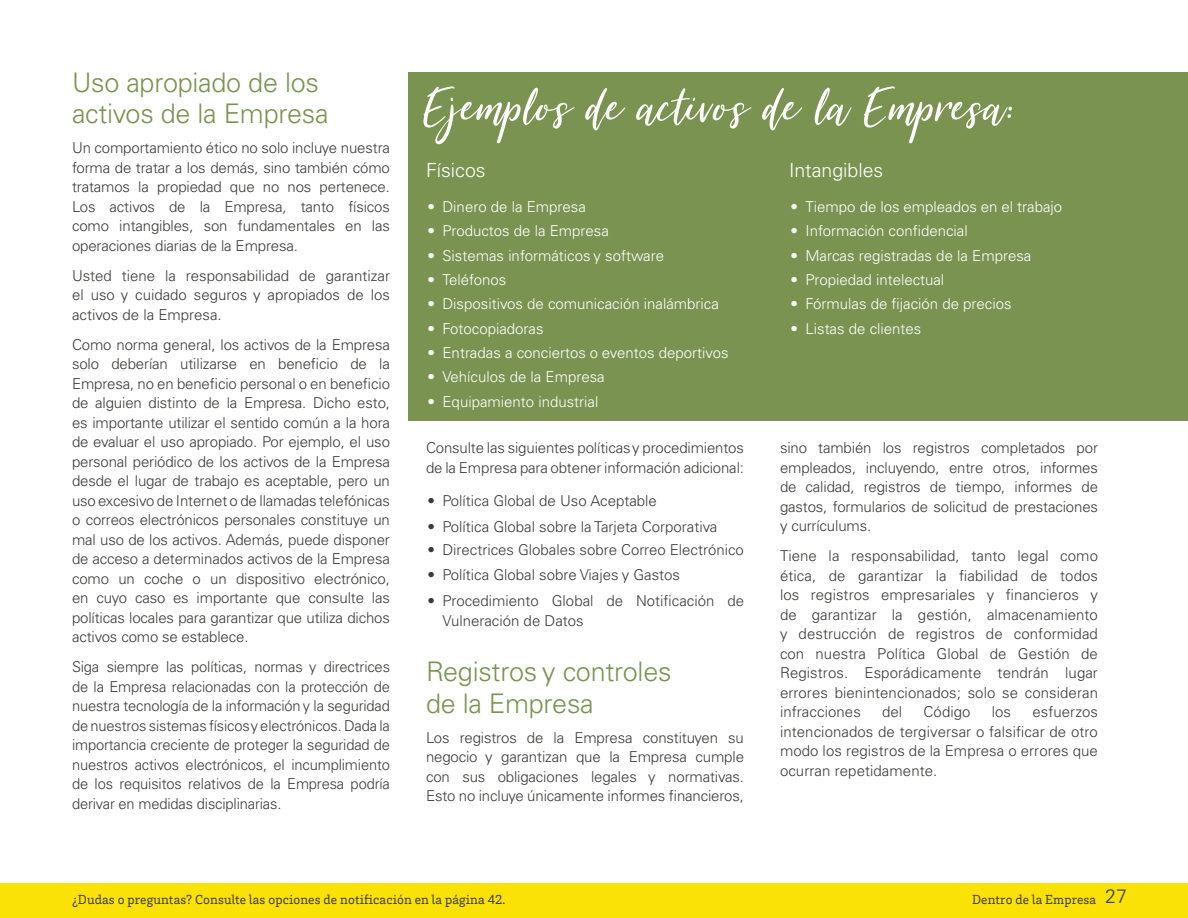
<style>
.page{position:relative;width:1188px;height:918px;background:#fff}
.page>*{position:absolute;margin:0;border:0;box-sizing:border-box;transform-origin:0 0}
.callout_head{font:63px "Summer Festival";color:#fff}
.body{font:300 27px/31.5px "Univers LT Pro 45";letter-spacing:-.01em;color:#7a9350}
.subheader{font:300 19.5px "Univers LT Pro 45";color:#fff}
.body-2{font:300 15px/19.5px "Univers LT Pro 45";letter-spacing:-.01em;color:#3c3b3a;text-align:justify}
.bullets{font:300 15px "Univers LT Pro 45";color:#fff}
.bullets-2{font:300 15px "Univers LT Pro 45";color:#3c3b3a}
.bullets-last{font:300 15px/19.5px "Univers LT Pro 45";color:#3c3b3a}
.bullets-last-2{font:300 15px "Univers LT Pro 45";color:#fff}
.t1{font:13.5px "Brix Slab";letter-spacing:.01em;color:#3c3b3a}
.s1{font-family:"Univers LT Pro 45";font-weight:300;font-size:19.5px}
</style>
<div class="page">
<div style="left:408px;top:72px;width:780px;height:349px;background:#7a9350"></div>
<div style="left:0;top:883px;width:1188px;height:35px;background:#fae106"></div>
<p class="body" style="left:72px;top:66px;width:258px">Uso apropiado de los activos de la Empresa</p>
<p class="body-2" style="left:72px;top:138px;width:320px">Un comportamiento ético no solo incluye nuestra forma de tratar a los demás, sino también cómo tratamos la propiedad que no nos pertenece.<br>Los activos de la Empresa, tanto físicos como intangibles, son fundamentales en las operaciones diarias de la Empresa.</p>
<p class="body-2" style="left:72px;top:265px;width:320px">Usted tiene la responsabilidad de garantizar el uso y cuidado seguros y apropiados de los activos de la Empresa.</p>
<p class="body-2" style="left:72px;top:334px;width:320px">Como norma general, los activos de la Empresa solo deberían utilizarse en beneficio de la Empresa, no en beneficio personal o en beneficio de alguien distinto de la Empresa. Dicho esto, es importante utilizar el sentido común a la hora de evaluar el uso apropiado. Por ejemplo, el uso personal periódico de los activos de la Empresa desde el lugar de trabajo es aceptable, pero un uso excesivo de Internet o de llamadas telefónicas o correos electrónicos personales constituye un mal uso de los activos. Además, puede disponer de acceso a determinados activos de la Empresa como un coche o un dispositivo electrónico, en cuyo caso es importante que consulte las políticas locales para garantizar que utiliza dichos activos como se establece.</p>
<p class="body-2" style="left:72px;top:657px;width:320px">Siga siempre las políticas, normas y directrices de la Empresa relacionadas con la protección de nuestra tecnología de la información y la seguridad de nuestros sistemas físicos y electrónicos. Dada la importancia creciente de proteger la seguridad de nuestros activos electrónicos, el incumplimiento de los requisitos relativos de la Empresa podría derivar en medidas disciplinarias.</p>
<p class="callout_head" style="left:426px;top:72px;width:592px">Ejemplos de activos de la Empresa:</p>
<p class="subheader" style="left:426px;top:158px;width:61px">Físicos</p>
<p class="bullets" style="left:428px;top:198px;width:160px">• Dinero de la Empresa</p>
<p class="bullets" style="left:428px;top:222px;width:183px">• Productos de la Empresa</p>
<p class="bullets" style="left:428px;top:246px;width:238px">• Sistemas informáticos y software</p>
<p class="bullets" style="left:428px;top:271px;width:80px">• Teléfonos</p>
<p class="bullets" style="left:428px;top:295px;width:293px">• Dispositivos de comunicación inalámbrica</p>
<p class="bullets" style="left:428px;top:319px;width:118px">• Fotocopiadoras</p>
<p class="bullets" style="left:428px;top:344px;width:303px">• Entradas a conciertos o eventos deportivos</p>
<p class="bullets" style="left:428px;top:368px;width:179px">• Vehículos de la Empresa</p>
<p class="bullets-last-2" style="left:428px;top:392px;width:172px">• Equipamiento industrial</p>
<p class="subheader" style="left:789px;top:158px;width:96px">Intangibles</p>
<p class="bullets" style="left:790px;top:198px;width:273px">• Tiempo de los empleados en el trabajo</p>
<p class="bullets" style="left:790px;top:222px;width:179px">• Información confidencial</p>
<p class="bullets" style="left:790px;top:246px;width:242px">• Marcas registradas de la Empresa</p>
<p class="bullets" style="left:790px;top:271px;width:155px">• Propiedad intelectual</p>
<p class="bullets" style="left:790px;top:295px;width:223px">• Fórmulas de fijación de precios</p>
<p class="bullets-last-2" style="left:790px;top:319px;width:132px">• Listas de clientes</p>
<p class="body-2" style="left:426px;top:438px;width:320px">Consulte las siguientes políticas y procedimientos de la Empresa para obtener información adicional:</p>
<p class="bullets-2" style="left:428px;top:491px;width:231px">• Política Global de Uso Aceptable</p>
<p class="bullets-2" style="left:428px;top:517px;width:291px">• Política Global sobre la Tarjeta Corporativa</p>
<p class="bullets-2" style="left:428px;top:540px;width:318px">• Directrices Globales sobre Correo Electrónico</p>
<p class="bullets-last" style="left:428px;top:565px;width:254px">• Política Global sobre Viajes y Gastos</p>
<p class="bullets-last" style="left:442px;top:591px;width:303px;text-indent:-15px">• Procedimiento Global de Notificación de<br>Vulneración de Datos</p>
<p class="body" style="left:426px;top:656px;width:247px">Registros y controles de la Empresa</p>
<p class="body-2" style="left:426px;top:728px;width:320px">Los registros de la Empresa constituyen su negocio y garantizan que la Empresa cumple con sus obligaciones legales y normativas.<br>Esto no incluye únicamente informes financieros,</p>
<p class="body-2" style="left:780px;top:438px;width:320px">sino también los registros completados por empleados, incluyendo, entre otros, informes de calidad, registros de tiempo, informes de gastos, formularios de solicitud de prestaciones y currículums.</p>
<p class="body-2" style="left:780px;top:546px;width:320px">Tiene la responsabilidad, tanto legal como ética, de garantizar la fiabilidad de todos los registros empresariales y financieros y de garantizar la gestión, almacenamiento y destrucción de registros de conformidad con nuestra Política Global de Gestión de Registros. Esporádicamente tendrán lugar errores bienintencionados; solo se consideran infracciones</p>
<p class="body-2" style="left:882px;top:702px;width:22px">del</p>
<p class="body-2" style="left:924px;top:702px;width:49px">Código</p>
<p class="body-2" style="left:992px;top:702px;width:21px">los</p>
<p class="body-2" style="left:780px;top:702px;width:320px;text-indent:252px">esfuerzos intencionados de tergiversar o falsificar de otro modo los registros de la Empresa o errores que ocurran repetidamente.</p>
<p class="t1" style="left:72px;top:891px;width:435px">¿Dudas o preguntas? Consulte las opciones de notificación en la página 42.</p>
<p class="t1" style="left:972px;top:891px;width:157px">Dentro de la Empresa <span class="s1">27</span></p>
</div>
